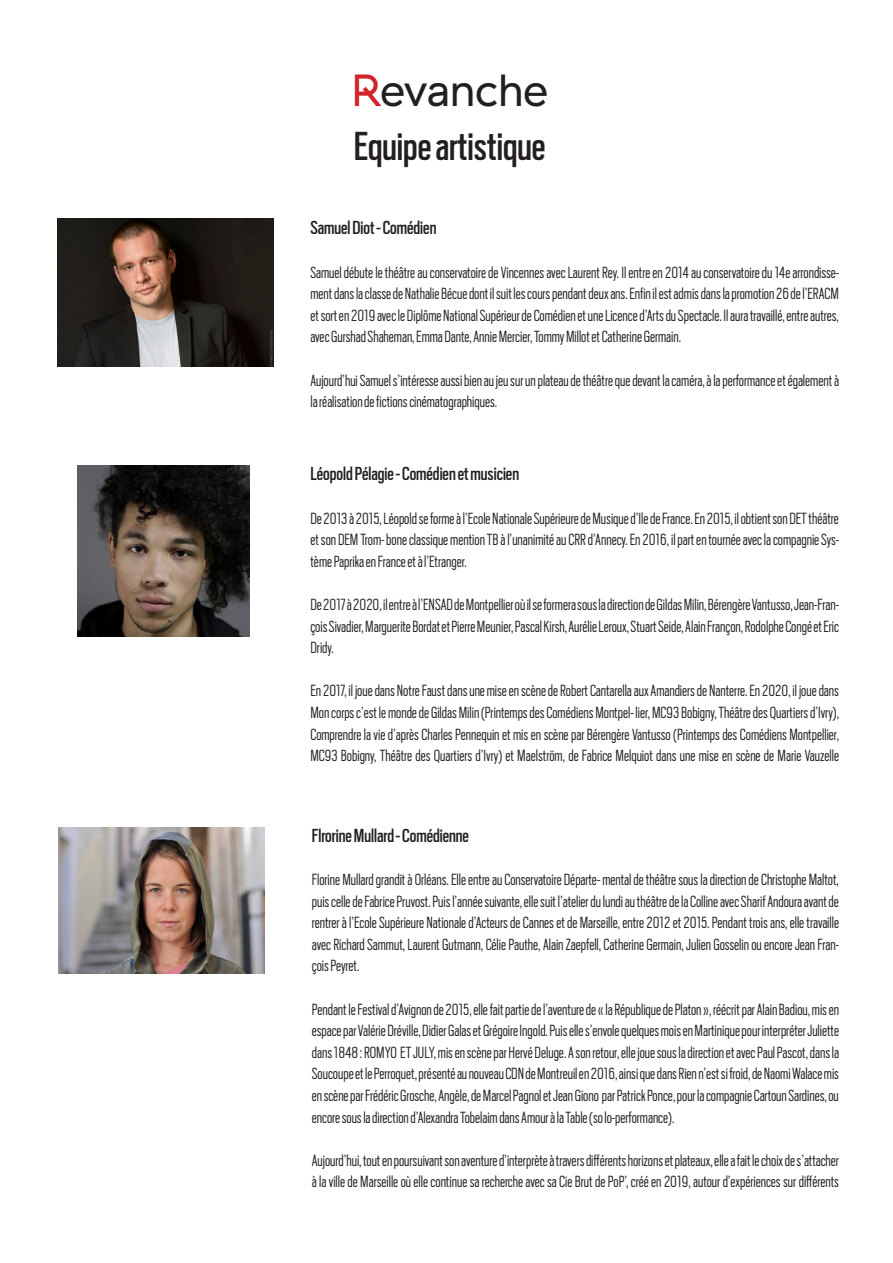
<style>
.page{position:relative;width:893px;height:1263px;background:#fff}
.page>*{position:absolute;margin:0;border:0;box-sizing:border-box;transform-origin:0 0}
.t1{font:45px "Scout Cond";color:#231f20}
.t2{font:45px "GT Haptik";color:#231f20}
.t3{font:21px "Scout Cond";color:#231f20}
.t4{font:300 18px/21.6px "Scout Cond";color:#231f20;text-align:justify}
.s1{color:#d1232a}
</style>
<div class="page">
<img style="left:57px;top:218px;width:217px;height:148px">
<img style="left:78px;top:466px;width:171px;height:171px">
<img style="left:58px;top:827px;width:207px;height:147px">
<p class="t2" style="left:351px;top:64px;width:198px"><span class="s1">R</span>evanche</p>
<p class="t1" style="left:354px;top:117px;width:193px">Equipe artistique</p>
<p class="t3" style="left:310px;top:214px;width:127px">Samuel Diot - Comédien</p>
<p class="t4" style="left:310px;top:260px;width:530px">Samuel débute le théâtre au conservatoire de Vincennes avec Laurent Rey. Il entre en 2014 au conservatoire du 14e arrondisse&shy;ment dans la classe de Nathalie Bécue dont il suit les cours pendant deux ans. Enfin il est admis dans la promotion 26 de l’ERACM et sort en 2019 avec le Diplôme National Supérieur de Comédien et une Licence d’Arts du Spectacle. Il aura travaillé, entre autres, avec Gurshad Shaheman, Emma Dante, Annie Mercier, Tommy Millot et Catherine Germain.</p>
<p class="t4" style="left:310px;top:368px;width:530px">Aujourd’hui Samuel s’intéresse aussi bien au jeu sur un plateau de théâtre que devant la caméra, à la performance et également à la réalisation de fictions cinématographiques.</p>
<p class="t3" style="left:310px;top:460px;width:210px">Léopold Pélagie - Comédien et musicien</p>
<p class="t4" style="left:310px;top:506px;width:530px">De 2013 à 2015, Léopold se forme à l’Ecole Nationale Supérieure de Musique d’Ile de France. En 2015, il obtient son DET théâtre et son DEM Trom- bone classique mention TB à l’unanimité au CRR d’Annecy. En 2016, il part en tournée avec la compagnie Sys&shy;tème Paprika en France et à l’Etranger.</p>
<p class="t4" style="left:310px;top:593px;width:530px">De 2017 à 2020, il entre à l’ENSAD de Montpellier où il se formera sous la direction de Gildas Milin, Bérengère Vantusso, Jean-Fran&shy;çois Sivadier, Marguerite Bordat et Pierre Meunier, Pascal Kirsh, Aurélie Leroux, Stuart Seide, Alain Françon, Rodolphe Congé et Eric Dridy.</p>
<p class="t4" style="left:310px;top:679px;width:530px">En 2017, il joue dans Notre Faust dans une mise en scène de Robert Cantarella aux Amandiers de Nanterre. En 2020, il joue dans Mon corps c’est le monde de Gildas Milin (Printemps des Comédiens Montpel- lier, MC93 Bobigny, Théâtre des Quartiers d’Ivry), Comprendre la vie d’après Charles Pennequin et mis en scène par Bérengère Vantusso (Printemps des Comédiens Montpellier, MC93 Bobigny, Théâtre des Quartiers d’Ivry) et Maelström, de Fabrice Melquiot dans une mise en scène de Marie Vauzelle</p>
<p class="t3" style="left:312px;top:822px;width:159px">Flrorine Mullard - Comédienne</p>
<p class="t4" style="left:312px;top:868px;width:529px">Florine Mullard grandit à Orléans. Elle entre au Conservatoire Départe- mental de théâtre sous la direction de Christophe Maltot, puis celle de Fabrice Pruvost. Puis l’année suivante, elle suit l’atelier du lundi au théâtre de la Colline avec Sharif Andoura avant de rentrer à l’Ecole Supérieure Nationale d’Acteurs de Cannes et de Marseille, entre 2012 et 2015. Pendant trois ans, elle travaille avec Richard Sammut, Laurent Gutmann, Célie Pauthe, Alain Zaepfell, Catherine Germain, Julien Gosselin ou encore Jean Fran&shy;çois Peyret.</p>
<p class="t4" style="left:312px;top:997px;width:529px">Pendant le Festival d’Avignon de 2015, elle fait partie de l’aventure de « la République de Platon », réécrit par Alain Badiou, mis en espace par Valérie Dréville, Didier Galas et Grégoire Ingold. Puis elle s’envole quelques mois en Martinique pour interpréter Juliette dans 1848 : ROMYO ET JULY, mis en scène par Hervé Deluge. A son retour, elle joue sous la direction et avec Paul Pascot, dans la Soucoupe et le Perroquet, présenté au nouveau CDN de Montreuil en 2016, ainsi que dans Rien n’est si froid, de Naomi Walace mis en scène par Frédéric Grosche, Angèle, de Marcel Pagnol et Jean Giono par Patrick Ponce, pour la compagnie Cartoun Sardines, ou encore sous la direction d’Alexandra Tobelaim dans Amour à la Table (so lo-performance).</p>
<p class="t4" style="left:312px;top:1148px;width:529px">Aujourd’hui, tout en poursuivant son aventure d’interprète à travers différents horizons et plateaux, elle a fait le choix de s’attacher à la ville de Marseille où elle continue sa recherche avec sa Cie Brut de PoP’, créé en 2019, autour d’expériences sur différents</p>
</div>
